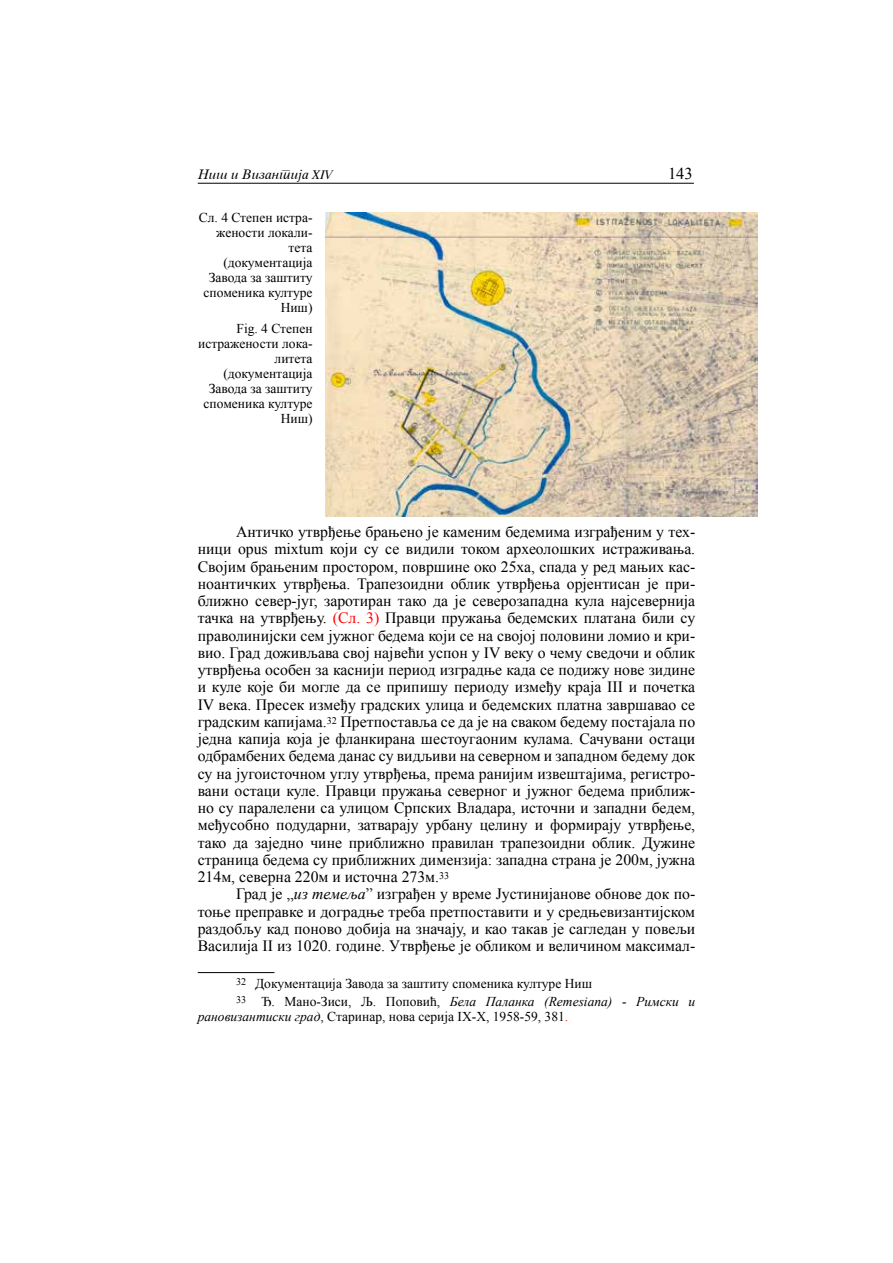
<style>
.page{position:relative;width:893px;height:1263px;background:#fff}
.page>*{position:absolute;margin:0;border:0;box-sizing:border-box;transform-origin:0 0}
.t1{font:16.5px "Times New Roman";color:#000}
.t2{font:15.75px/17.2px "Times New Roman";color:#000;text-align:justify}
.t3{font:13.5px/15px "Times New Roman";color:#000;text-align:right}
.t4{font:italic 13.5px "Cir Times";color:#000}
.s1{font-family:"Times Roman YU Italic";font-style:normal}
.s2{color:#f00}
.s3{font-style:italic}
</style>
<div class="page">
<hr style="left:198px;top:183px;width:496px;height:1px;background:#000">
<hr style="left:198px;top:972px;width:76px;height:1px;background:#000">
<img style="left:325px;top:213px;width:432px;height:304px">
<p class="t4" style="left:198px;top:166px;width:137px">Ni{ i Vizantija <span class="s1">XIV</span></p>
<p class="t1" style="left:668px;top:162px;width:26px">143</p>
<p class="t3" style="left:199px;top:210px;width:115px">Сл. 4 Степен истра&shy;жености локали&shy;тета (документација<br>Завода за заштиту споменика културе<br>Ниш)</p>
<p class="t3" style="left:198px;top:321px;width:116px">Fig. 4 Степен истражености лока&shy;литета (документација<br>Завода за заштиту споменика културе<br>Ниш)</p>
<p class="t2" style="left:198px;top:523px;width:499px;text-indent:38px">Античко утврђење брањено је каменим бедемима изграђеним у тех&shy;ници opus mixtum који су се видили током археолошких истраживања.<br>Својим брањеним простором, површине око 25ха, спада у ред мањих кас&shy;ноантичких утврђења. Трапезоидни облик утврђења орјентисан је при&shy;ближно север-југ, заротиран тако да је северозападна кула најсевернија тачка на утврђењу. <span class="s2">(Сл. 3)</span> Правци пружања бедемских платана били су праволинијски сем јужног бедема који се на својој половини ломио и кри&shy;вио. Град доживљава свој највећи успон у IV веку о чему сведочи и облик утврђења особен за каснији период изградње када се подижу нове зидине и куле којe би могле да се припишу периоду између краја III и почетка IV века. Пресек између градских улица и бедемских платна завршавао се градским капијама.<sup>32</sup> Претпоставља се да је на сваком бедему постајала по једна капија која је фланкирана шестоугаоним кулама. Сачувани остаци одбрамбених бедема данас су видљиви на северном и западном бедему док су на југоисточном углу утврђења, према ранијим извештајима, регистро&shy;вани остаци куле. Правци пружања северног и јужног бедема приближ&shy;но су паралелени са улицом Српских Владара, источни и западни бедем, међусобно подударни, затварају урбану целину и формирају утврђење, тако да заједно чине приближно правилан трапезоидни облик. Дужине страница бедема су приближних димензија: западна страна је 200м, јужна 214м, северна 220м и источна 273м.<sup>33</sup></p>
<p class="t2" style="left:198px;top:885px;width:499px;text-indent:38px">Град је „<span class="s3">из темеља</span>” изграђен у време Јустинијанове обнове док по&shy;тоње преправке и доградње треба претпоставити и у средњевизантијском раздобљу кад поново добија на значају, и као такав је сагледан у повељи Василија II из 1020. године. Утврђење је обликом и величином максимал-</p>
<p class="t3" style="left:236px;top:974px;width:461px;line-height:18px;text-align:left"><sup>32</sup> Документација Завода за заштиту споменика културе Ниш<br><sup>33</sup> Ђ. Мано-Зиси, Љ. Поповић, <span class="s3">Бела Паланка (Remesiana) - Римски и</span></p>
<p class="t3" style="left:198px;top:1008px;width:372px"><span class="s3">рановизантиски град</span>, Старинар, нова серија ΙΧ-Χ, 1958-59, 381<span class="s2">.</span></p>
</div>
